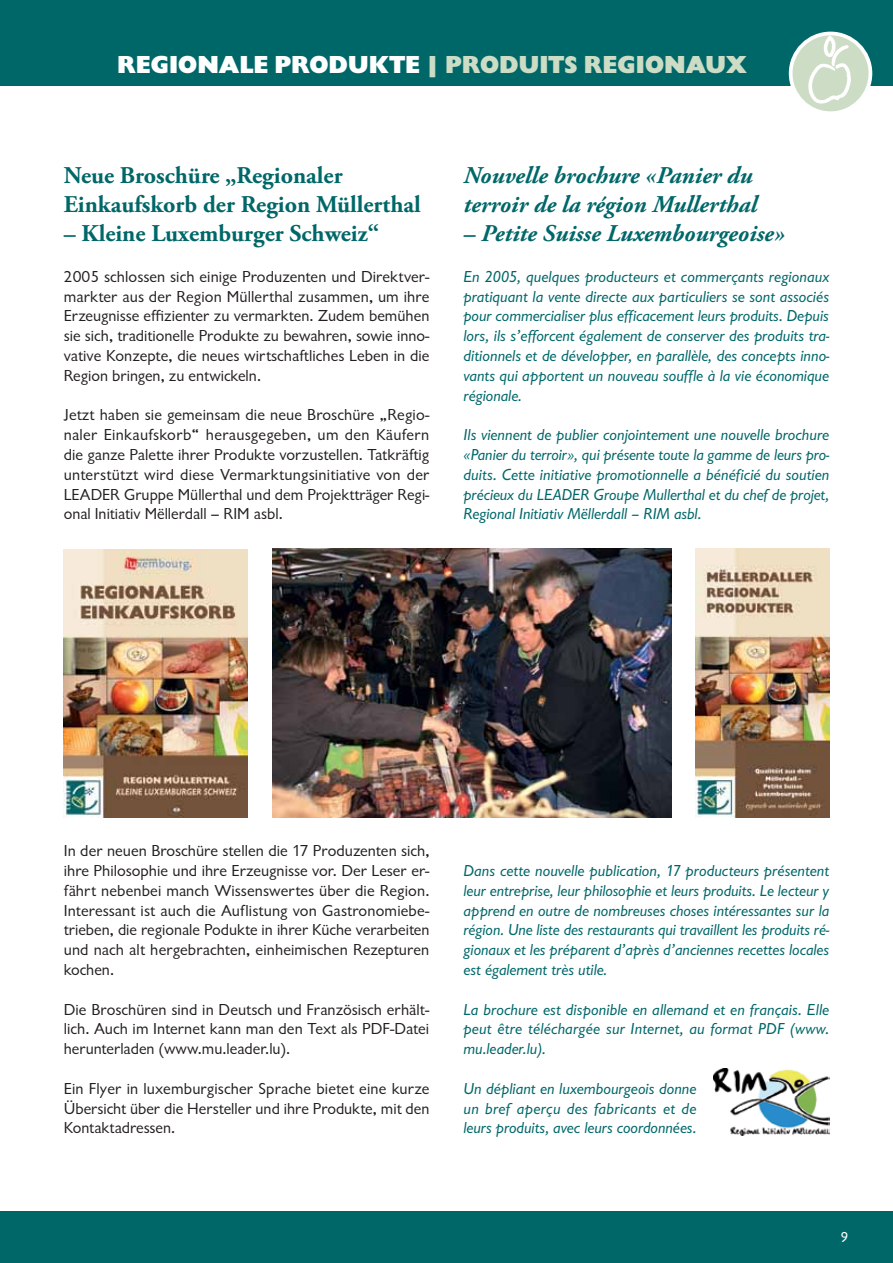
<style>
.page{position:relative;width:893px;height:1263px;background:#fff}
.page>*{position:absolute;margin:0;border:0;box-sizing:border-box;transform-origin:0 0}
.t1{font:800 25.5px "Chantilly";color:#cddcc5}
.t2{font:700 24px/28.8px "Adobe Garamond Pro";color:#006769}
.t3{font:italic 700 24px/28.8px "Adobe Garamond Pro";color:#006769}
.t4{font:italic 16.5px/19.8px "Chantilly";color:#006769;text-align:justify}
.t5{font:16.5px/19.8px "Chantilly";color:#231f20;text-align:justify}
.t6{font:15px "Chantilly";color:#fff}
.s1{color:#fff}
</style>
<div class="page">
<div style="left:0;top:1212px;width:893px;height:51px;background:#006769"></div>
<div style="left:0;top:0;width:893px;height:85px;background:#006769"></div>
<svg style="left:791px;top:33px;width:79px;height:80px"></svg>
<div style="left:789px;top:32px;width:83px;height:83px;border:4px solid #fff;border-radius:50%"></div>
<img style="left:802px;top:31px;width:57px;height:84px">
<img style="left:272px;top:549px;width:399px;height:268px">
<img style="left:64px;top:549px;width:183px;height:268px">
<img style="left:696px;top:549px;width:133px;height:268px">
<img style="left:714px;top:1068px;width:115px;height:67px">
<h1 class="t1" style="left:117px;top:50px;width:631px"><span class="s1">REGIONALE PRODUKTE</span> | PRODUITS REGIONAUX</h1>
<h2 class="t2" style="left:64px;top:162px;width:359px">Neue Broschüre „Regionaler<br>Einkaufskorb der Region Müllerthal</h2>
<h2 class="t2" style="left:64px;top:219px;width:317px">– Kleine Luxemburger Schweiz“</h2>
<p class="t5" style="left:64px;top:267px;width:367px">2005 schlossen sich einige Produzenten und Direktver&shy;markter aus der Region Müllerthal zusammen, um ihre Erzeugnisse effizienter zu vermarkten. Zudem bemühen sie sich, traditionelle Produkte zu bewahren, sowie inno&shy;vative Konzepte, die neues wirtschaftliches Leben in die Region bringen, zu entwickeln.</p>
<p class="t5" style="left:64px;top:405px;width:367px">Jetzt haben sie gemeinsam die neue Broschüre „Regio&shy;naler Einkaufskorb“ herausgegeben, um den Käufern die ganze Palette ihrer Produkte vorzustellen. Tatkräftig unterstützt wird diese Vermarktungsinitiative von der LEADER Gruppe Müllerthal und dem Projektträger Regi&shy;onal Initiativ Mëllerdall – RIM asbl.</p>
<h2 class="t3" style="left:463px;top:162px;width:295px">Nouvelle brochure «Panier du terroir de la région Mullerthal</h2>
<h2 class="t3" style="left:463px;top:219px;width:323px">– Petite Suisse Luxembourgeoise»</h2>
<p class="t4" style="left:463px;top:267px;width:367px">En 2005, quelques producteurs et commerçants regionaux pratiquant la vente directe aux particuliers se sont associés pour commercialiser plus efficacement leurs produits. Depuis lors, ils s’efforcent également de conserver des produits tra&shy;ditionnels et de développer, en parallèle, des concepts inno&shy;vants qui apportent un nouveau souffle à la vie économique régionale.</p>
<p class="t4" style="left:463px;top:425px;width:367px">Ils viennent de publier conjointement une nouvelle brochure «Panier du terroir», qui présente toute la gamme de leurs pro&shy;duits. Cette initiative promotionnelle a bénéficié du soutien précieux du LEADER Groupe Mullerthal et du chef de projet, Regional Initiativ Mëllerdall – RIM asbl.</p>
<p class="t5" style="left:64px;top:841px;width:367px">In der neuen Broschüre stellen die 17 Produzenten sich, ihre Philosophie und ihre Erzeugnisse vor. Der Leser er&shy;fährt nebenbei manch Wissenswertes über die Region.<br>Interessant ist auch die Auflistung von Gastronomiebe&shy;trieben, die regionale Podukte in ihrer Küche verarbeiten und nach alt hergebrachten, einheimischen Rezepturen kochen.</p>
<p class="t5" style="left:64px;top:999px;width:367px">Die Broschüren sind in Deutsch und Französisch erhält&shy;lich. Auch im Internet kann man den Text als PDF-Datei herunterladen (www.mu.leader.lu).</p>
<p class="t5" style="left:64px;top:1079px;width:367px">Ein Flyer in luxemburgischer Sprache bietet eine kurze Übersicht über die Hersteller und ihre Produkte, mit den Kontaktadressen.</p>
<p class="t4" style="left:463px;top:861px;width:367px">Dans cette nouvelle publication, 17 producteurs présentent leur entreprise, leur philosophie et leurs produits. Le lecteur y apprend en outre de nombreuses choses intéressantes sur la région. Une liste des restaurants qui travaillent les produits ré&shy;gionaux et les préparent d’après d’anciennes recettes locales est également très utile.</p>
<p class="t4" style="left:463px;top:999px;width:367px">La brochure est disponible en allemand et en français. Elle peut être téléchargée sur Internet, au format PDF (www. mu.leader.lu).</p>
<p class="t4" style="left:463px;top:1079px;width:235px">Un dépliant en luxembourgeois donne un bref aperçu des fabricants et de leurs produits, avec leurs coordonnées.</p>
<p class="t6" style="left:840px;top:1229px;width:9px">9</p>
</div>
